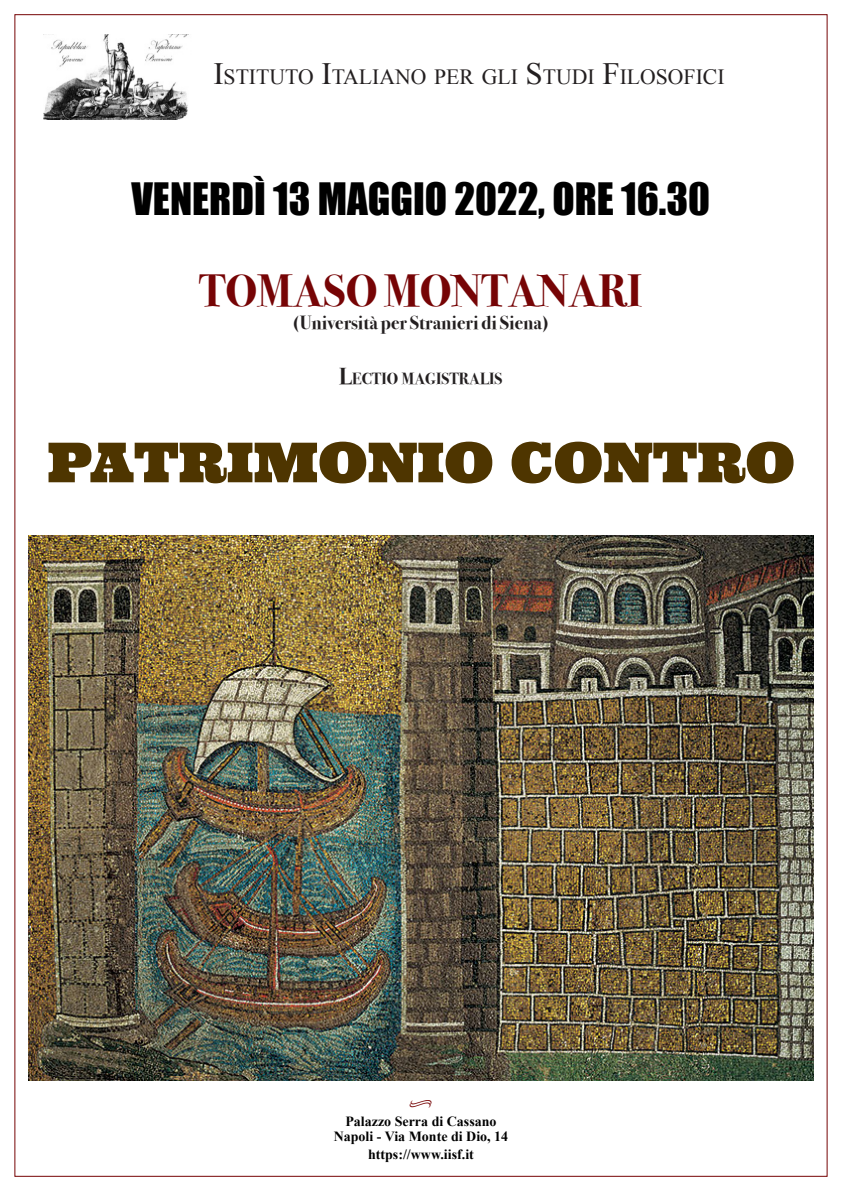
<style>
.page{position:relative;width:842px;height:1191px;background:#fff}
.page>*{position:absolute;margin:0;border:0;box-sizing:border-box;transform-origin:0 0}
.t1{font:55px "Ultra";color:#4e3500}
.t2{font:700 45px "Bodoni Svty Two OSITCTT";color:#760405}
.t3{font:41px "Impact";color:#000}
.t4{font:21.7px "Times New Roman";color:#231f20}
.t5{font:700 19px "Bodoni Svty Two OSITCTT";color:#231f20}
.t6{font:700 16.1px "Bodoni Svty Two OSITCTT";color:#231f20}
.t7{font:14.9px "Minion Pro";color:#760405}
.t8{font:700 14px "Times New Roman";color:#000}
.s1{font-size:31px}
.s2{font-size:23px}
</style>
<div class="page">
<img style="left:44px;top:34px;width:145px;height:86px">
<img style="left:29px;top:536px;width:784px;height:544px">
<p class="t4" style="left:213px;top:62px;width:512px"><span class="s1">I</span>STITUTO <span class="s1">I</span>TALIANO PER GLI <span class="s1">S</span> TUDI <span class="s1">F</span>ILOSOFICI</p>
<p class="t3" style="left:132px;top:167px;width:580px">VENERDÌ 13 MAGGIO 2022, ORE 16.30</p>
<p class="t2" style="left:199px;top:264px;width:445px">TOMASO MONTANARI</p>
<p class="t5" style="left:292px;top:311px;width:258px">(Università per Stranieri di Siena)</p>
<p class="t6" style="left:339px;top:369px;width:165px"><span class="s2">L</span>ECTIO MAGISTRALIS</p>
<p class="t1" style="left:47px;top:427px;width:749px">PATRIMONIO CONTRO</p>
<p class="t7" style="left:409px;top:1092px;width:25px">•</p>
<p class="t8" style="left:345px;top:1111px;width:153px">Palazzo Serra di Cassano</p>
<p class="t8" style="left:334px;top:1126px;width:176px">Napoli - Via Monte di Dio, 14</p>
<p class="t8" style="left:368px;top:1144px;width:107px">https://www.iisf.it</p>
</div>
